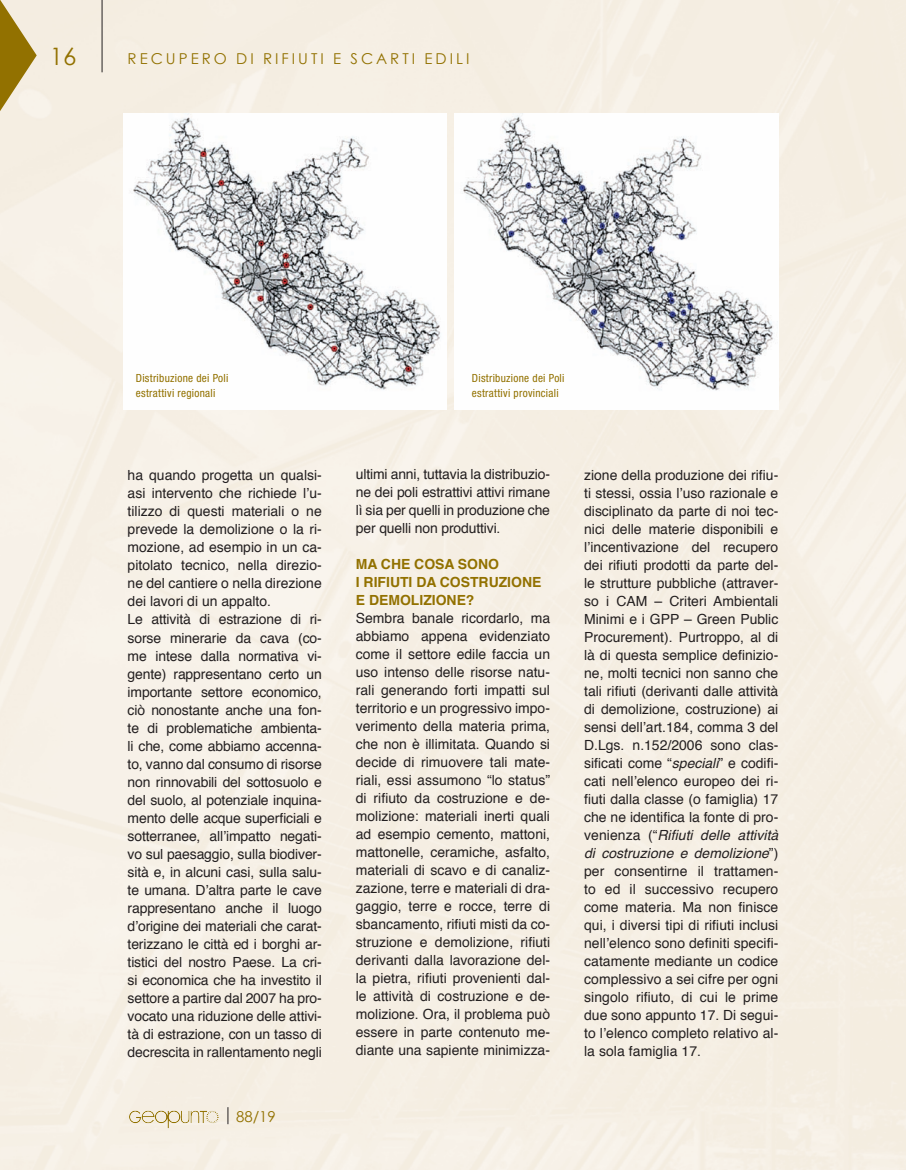
<style>
.page{position:relative;width:906px;height:1170px;background:#fff}
.page>*{position:absolute;margin:0;border:0;box-sizing:border-box;transform-origin:0 0}
.t1{font:24px "Century Gothic";color:#927100}
.t2{font:15px "Century Gothic";letter-spacing:.2em;color:#927100}
.t3{font:13.95px/18px "Helvetica";letter-spacing:-.01em;color:#231f20;text-align:justify}
.t4{font:700 13.95px/18px "Helvetica";color:#927100}
.t5{font:condensed 11.25px/15px "Helvetica Neue";letter-spacing:.025em;color:#927100}
.s1{font-style:italic}
</style>
<div class="page">
<div style="left:0;top:0;width:906px;height:1169px;background:#f6efe4"></div>
<svg style="left:227px;top:1106px;width:1px;height:18px"></svg>
<svg style="left:206px;top:1110px;width:13px;height:13px"></svg>
<hr style="left:102px;top:0;width:1px;height:72px;background:#231f20">
<svg style="left:0;top:0;width:37px;height:111px;background:#c3af71"></svg>
<img style="left:455px;top:113px;width:323px;height:296px">
<img style="left:123px;top:113px;width:324px;height:296px">
<h1 class="t1" style="left:50px;top:41px;width:28px">16</h1>
<p class="t2" style="left:128px;top:50px;width:343px">RECUPERO DI RIFIUTI E SCARTI EDILI</p>
<p class="t5" style="left:136px;top:370px;width:94px">Distribuzione dei Poli estrattivi regionali</p>
<p class="t5" style="left:472px;top:370px;width:94px">Distribuzione dei Poli estrattivi provinciali</p>
<p class="t3" style="left:128px;top:467px;width:196px;text-align:left">ha quando progetta un qualsi&shy;asi intervento che richiede l’u&shy;tilizzo di questi materiali o ne prevede la demolizione o la ri&shy;mozione, ad esempio in un ca&shy;pitolato tecnico, nella direzio&shy;ne del cantiere o nella direzione dei lavori di un appalto.<br>Le attività di estrazione di ri&shy;sorse minerarie da cava (co&shy;me intese dalla normativa vi&shy;gente) rappresentano certo un importante settore economico, ciò nonostante anche una fon&shy;te di problematiche ambienta&shy;li che, come abbiamo accenna&shy;to, vanno dal consumo di risorse non rinnovabili del sottosuolo e del suolo, al potenziale inquina&shy;mento delle acque superficiali e sotterranee, all’impatto negati&shy;vo sul paesaggio, sulla biodiver&shy;sità e, in alcuni casi, sulla salu&shy;te umana. D’altra parte le cave rappresentano anche il luogo d’origine dei materiali che carat&shy;terizzano le città ed i borghi ar&shy;tistici del nostro Paese. La cri&shy;si economica che ha investito il settore a partire dal 2007 ha pro&shy;vocato una riduzione delle attivi&shy;tà di estrazione, con un tasso di decrescita in rallentamento negli</p>
<p class="t3" style="left:356px;top:465px;width:196px">ultimi anni, tuttavia la distribuzio&shy;ne dei poli estrattivi attivi rimane lì sia per quelli in produzione che per quelli non produttivi.</p>
<p class="t4" style="left:356px;top:555px;width:187px">MA CHE COSA SONO<br>I RIFIUTI DA COSTRUZIONE<br>E DEMOLIZIONE?</p>
<p class="t3" style="left:356px;top:609px;width:196px">Sembra banale ricordarlo, ma abbiamo appena evidenziato come il settore edile faccia un uso intenso delle risorse natu&shy;rali generando forti impatti sul territorio e un progressivo impo&shy;verimento della materia prima, che non è illimitata. Quando si decide di rimuovere tali mate&shy;riali, essi assumono “lo status” di rifiuto da costruzione e de&shy;molizione: materiali inerti quali ad esempio cemento, mattoni, mattonelle, ceramiche, asfalto, materiali di scavo e di canaliz&shy;zazione, terre e materiali di dra&shy;gaggio, terre e rocce, terre di sbancamento, rifiuti misti da co&shy;struzione e demolizione, rifiuti derivanti dalla lavorazione del&shy;la pietra, rifiuti provenienti dal&shy;le attività di costruzione e de&shy;molizione. Ora, il problema può essere in parte contenuto me&shy;diante una sapiente minimizza-</p>
<p class="t2" style="left:236px;top:1106px;width:41px">88/19</p>
<p class="t3" style="left:584px;top:466px;width:196px">zione della produzione dei rifiu&shy;ti stessi, ossia l’uso razionale e disciplinato da parte di noi tec&shy;nici delle materie disponibili e l’incentivazione del recupero dei rifiuti prodotti da parte del&shy;le strutture pubbliche (attraver&shy;so i CAM – Criteri Ambientali Minimi e i GPP – Green Public Procurement). Purtroppo, al di là di questa semplice definizio&shy;ne, molti tecnici non sanno che tali rifiuti (derivanti dalle attività di demolizione, costruzione) ai sensi dell’art.184, comma 3 del D.Lgs. n.152/2006 sono clas&shy;sificati come “<span class="s1">speciali</span>” e codifi&shy;cati nell’elenco europeo dei ri&shy;fiuti dalla classe (o famiglia) 17 che ne identifica la fonte di pro&shy;venienza (“<span class="s1">Rifiuti delle attività di costruzione e demolizione</span>”) per consentirne il trattamen&shy;to ed il successivo recupero come materia. Ma non finisce qui, i diversi tipi di rifiuti inclusi nell’elenco sono definiti specifi&shy;catamente mediante un codice complessivo a sei cifre per ogni singolo rifiuto, di cui le prime due sono appunto 17. Di segui&shy;to l’elenco completo relativo al&shy;la sola famiglia 17.</p>
</div>
